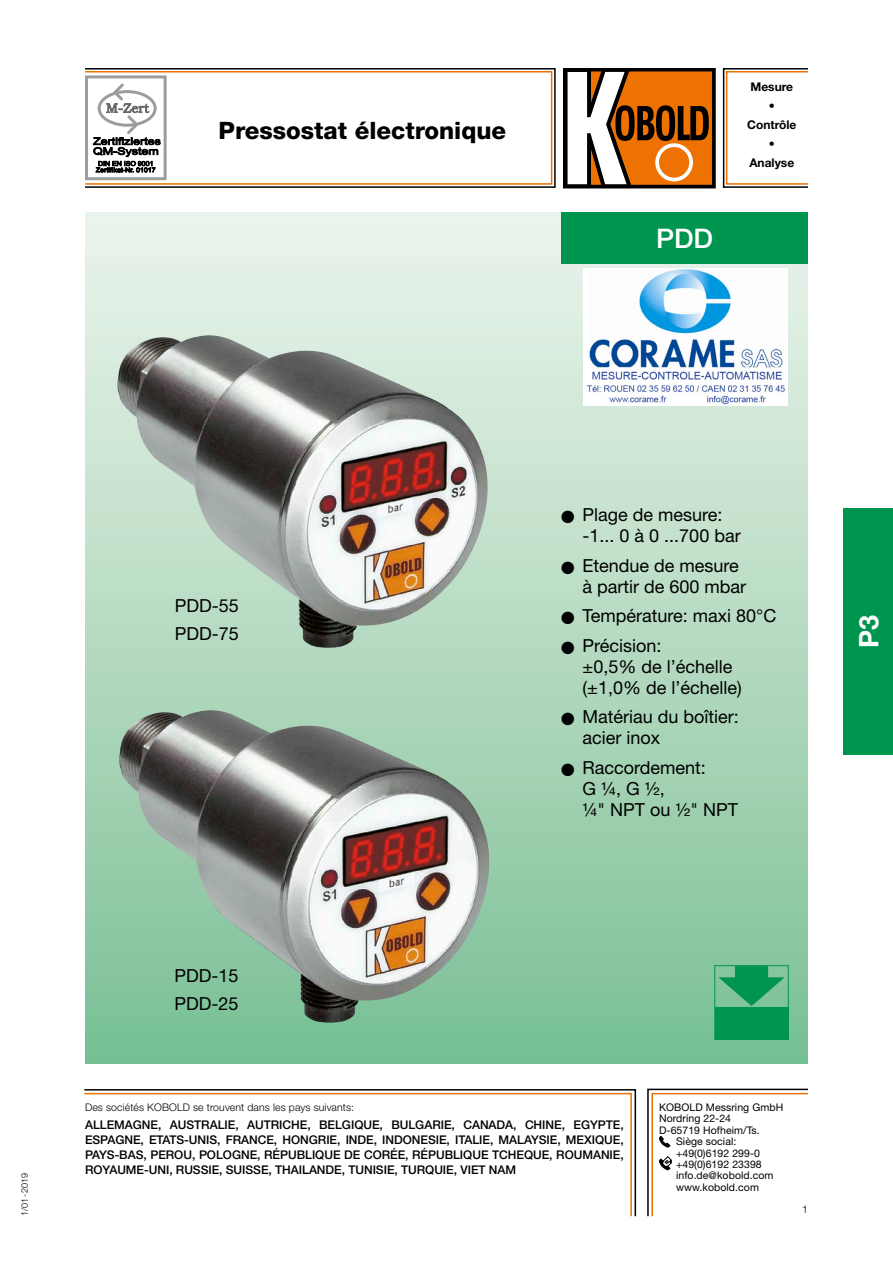
<style>
.page{position:relative;width:893px;height:1263px;background:#fff}
.page>*{position:absolute;margin:0;border:0;box-sizing:border-box;transform-origin:0 0}
.t1{font:500 27px "Helvetica Neue LT Std";color:#fff}
.t2{font:700 27px "Helvetica Neue LT Std";color:#fff}
.t3{font:800 24px "Helvetica Neue LT Std";color:#000}
.t4{font:18px/21px "Helvetica Neue LT Std";color:#000}
.t5{font:500 12px/15px "Helvetica Neue LT Std";letter-spacing:-.005em;color:#000;text-align:justify}
.t6{font:700 12px/19px "Helvetica Neue LT Std";color:#000;text-align:center}
.t7{font:10.5px "Helvetica Neue LT Std";letter-spacing:.005em;color:#000}
.t8{font:300 10.5px "Helvetica Neue LT Std";letter-spacing:.01em;color:#000}
.t9{font:300 9px "Helvetica Neue LT Std";color:#000}
</style>
<div class="page">
<div style="left:85px;top:213px;width:723px;height:850px;background:linear-gradient(to bottom,#eef5ee,#7ac095)"></div>
<div style="left:84px;top:71px;width:468px;height:114px;border:2px solid #ed7201"></div>
<div style="left:726px;top:71px;width:83px;height:114px;border:2px solid #ed7201"></div>
<div style="left:84px;top:68px;width:472px;height:120px;border:2px solid #000"></div>
<div style="left:723px;top:68px;width:86px;height:120px;border:2px solid #000"></div>
<svg style="left:563px;top:68px;width:149px;height:120px"></svg>
<div style="left:655px;top:143px;width:38px;height:38px;border:4px solid #fff;border-radius:50%"></div>
<div style="left:85px;top:75px;width:82px;height:105px;border:3px solid #9c9c9c"></div>
<svg style="left:93px;top:83px;width:68px;height:90px"></svg>
<div style="left:714px;top:965px;width:75px;height:75px;border:1px solid #00954f"></div>
<svg style="left:718px;top:966px;width:67px;height:40px;background:#41ac76"></svg>
<div style="left:715px;top:1007px;width:73px;height:33px;background:#00954f"></div>
<div style="left:561px;top:213px;width:247px;height:51px;background:#00954f"></div>
<svg style="left:84px;top:1089px;width:553px;height:128px"></svg>
<div style="left:843px;top:508px;width:50px;height:247px;background:#00954f"></div>
<img style="left:118px;top:710px;width:377px;height:313px">
<img style="left:116px;top:335px;width:377px;height:313px">
<svg style="left:647px;top:1088px;width:162px;height:129px"></svg>
<img style="left:583px;top:268px;width:204px;height:137px">
<svg style="left:562px;top:510px;width:12px;height:13px"></svg>
<svg style="left:562px;top:561px;width:12px;height:13px"></svg>
<svg style="left:562px;top:611px;width:12px;height:13px"></svg>
<svg style="left:562px;top:641px;width:12px;height:13px"></svg>
<svg style="left:562px;top:713px;width:12px;height:12px"></svg>
<svg style="left:562px;top:763px;width:12px;height:13px"></svg>
<h2 class="t3" style="left:219px;top:116px;width:289px">Pressostat électronique</h2>
<h1 class="t1" style="left:656px;top:222px;width:58px">PDD</h1>
<p class="t6" style="left:747px;top:77px;width:51px">Mesure •<br>Contrôle •<br>Analyse</p>
<h3 class="t4" style="left:175px;top:592px;width:66px;line-height:27.9px">PDD-55<br>PDD-75</h3>
<h3 class="t4" style="left:583px;top:504px;width:160px">Plage de mesure: -1... 0 à 0 ...700 bar</h3>
<h3 class="t4" style="left:583px;top:554px;width:165px">Etendue de mesure à partir de 600 mbar</h3>
<h3 class="t4" style="left:583px;top:601px;width:195px;line-height:29.5px">Température: maxi 80°C<br>Précision:</h3>
<h3 class="t4" style="left:583px;top:655px;width:161px">±0,5% de l’échelle (±1,0% de l’échelle)</h3>
<h3 class="t4" style="left:583px;top:706px;width:158px">Matériau du boîtier: acier inox</h3>
<h3 class="t4" style="left:583px;top:756px;width:157px">Raccordement:<br>G ¼, G ½,<br>¼" NPT ou ½" NPT</h3>
<h1 class="t2" style="left:852px;top:648px;width:35px;rotate:-90deg">P3</h1>
<p class="t9" style="left:19px;top:1216px;width:45px;rotate:-90deg">1/01-2019</p>
<h3 class="t4" style="left:174px;top:962px;width:66px;line-height:27.9px">PDD-15<br>PDD-25</h3>
<p class="t8" style="left:85px;top:1101px;width:271px">Des sociétés KOBOLD se trouvent dans les pays suivants:</p>
<p class="t5" style="left:85px;top:1117px;width:540px">ALLEMAGNE, AUSTRALIE, AUTRICHE, BELGIQUE, BULGARIE, CANADA, CHINE, EGYPTE, ESPAGNE, ETATS-UNIS, FRANCE, HONGRIE, INDE, INDONESIE, ITALIE, MALAYSIE, MEXIQUE, PAYS-BAS, PEROU, POLOGNE, RÉPUBLIQUE DE CORÉE, RÉPUBLIQUE TCHEQUE, ROUMANIE, ROYAUME-UNI, RUSSIE, SUISSE, THAILANDE, TUNISIE, TURQUIE</p>
<p class="t5" style="left:454px;top:1162px;width:64px">, VIET NAM</p>
<p class="t7" style="left:659px;top:1101px;width:126px">KOBOLD Messring GmbH</p>
<p class="t7" style="left:659px;top:1112px;width:74px">Nordring 22-24</p>
<p class="t7" style="left:659px;top:1124px;width:102px">D-65719 Hofheim/Ts.</p>
<p class="t7" style="left:676px;top:1135px;width:62px">Siège social:</p>
<p class="t7" style="left:676px;top:1146px;width:85px">+49(0)6192 299-0</p>
<p class="t7" style="left:676px;top:1158px;width:87px">+49(0)6192 23398</p>
<p class="t7" style="left:676px;top:1169px;width:99px">info.de@kobold.com</p>
<p class="t7" style="left:676px;top:1181px;width:84px">www.kobold.com</p>
<p class="t8" style="left:802px;top:1203px;width:7px">1</p>
</div>
